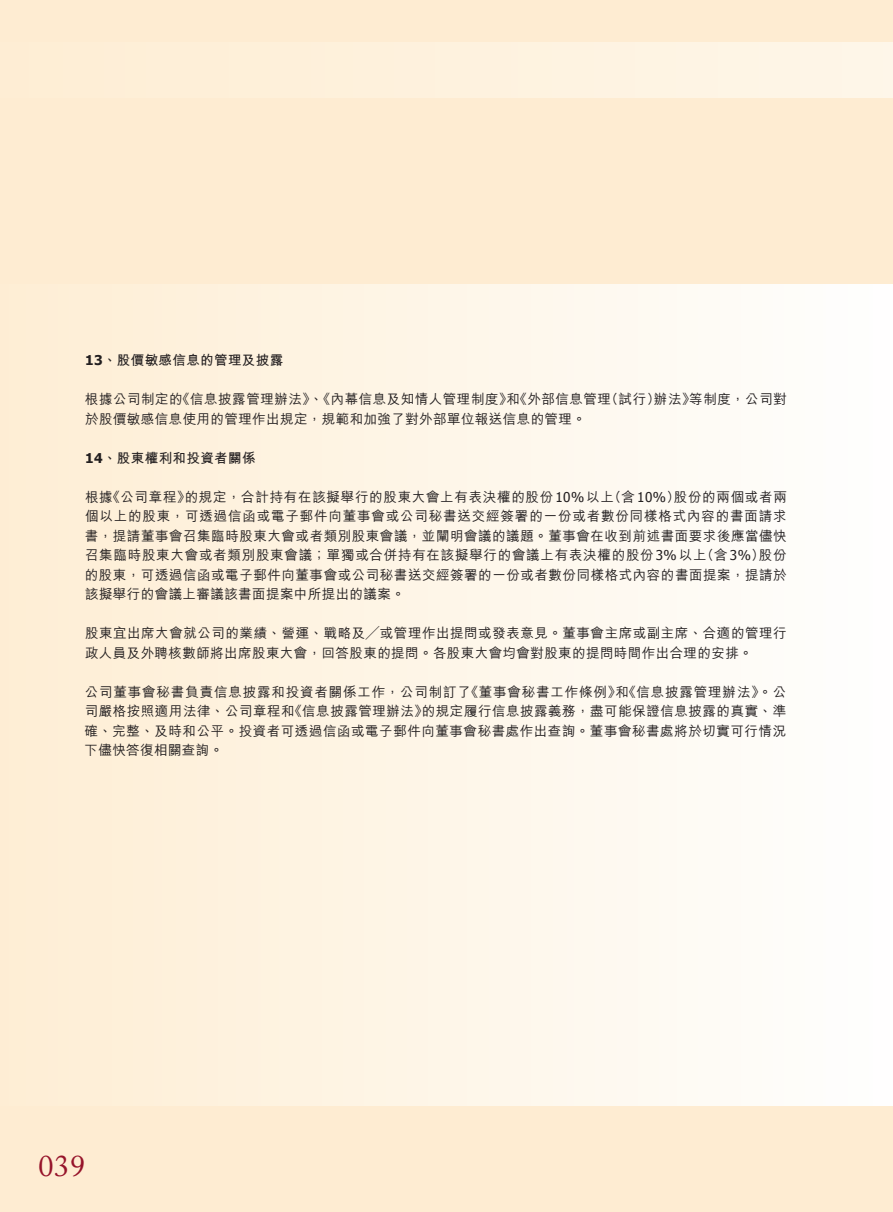
<style>
.page{position:relative;width:893px;height:1212px;background:#feecd2}
.page>*{position:absolute;margin:0;border:0;box-sizing:border-box;transform-origin:0 0}
.t1{font:30px "Adobe Caslon";color:#96132a}
.t2{font:500 13.5px/19.5px "M Hei HK";letter-spacing:.04em;color:#231f20}
.t3{font:700 13.5px "M Hei HK";letter-spacing:.03em;color:#231f20}
.s1{font-family:"Tahoma"}
.s2{font-family:"Tahoma";font-weight:400}
</style>
<div class="page">
<div style="left:0;top:285px;width:893px;height:821px;background:linear-gradient(to right,#feedd3,#fefefe)"></div>
<div style="left:0;top:43px;width:893px;height:55px;background:#fef2de"></div>
<p class="t3" style="left:85px;top:350px;width:200px"><span class="s1">13</span>、股價敏感信息的管理及披露</p>
<p class="t2" style="left:85px;top:388px;width:703px">根據公司制定的《信息披露管理辦法》、《內幕信息及知情人管理制度》和《外部信息管理（試行）辦法》等制度，公司對於股價敏感信息使用的管理作出規定，規範和加強了對外部單位報送信息的管理。</p>
<p class="t3" style="left:85px;top:448px;width:172px"><span class="s1">14</span>、股東權利和投資者關係</p>
<p class="t2" style="left:85px;top:486px;width:703px;text-align:justify">根據《公司章程》的規定，合計持有在該擬舉行的股東大會上有表決權的股份<span class="s2">10%</span>以上（含<span class="s2">10%</span>）股份的兩個或者兩個以上的股東，可透過信函或電子郵件向董事會或公司秘書送交經簽署的一份或者數份同樣格式內容的書面請求書，提請董事會召集臨時股東大會或者類別股東會議，並闡明會議的議題。董事會在收到前述書面要求後應當儘快召集臨時股東大會或者類別股東會議；單獨或合併持有在該擬舉行的會議上有表決權的股份<span class="s2">3%</span>以上（含<span class="s2">3%</span>）股份的股東，可透過信函或電子郵件向董事會或公司秘書送交經簽署的一份或者數份同樣格式內容的書面提案，提請於該擬舉行的會議上審議該書面提案中所提出的議案。</p>
<p class="t2" style="left:85px;top:622px;width:703px">股東宜出席大會就公司的業績、營運、戰略及╱或管理作出提問或發表意見。董事會主席或副主席、合適的管理行政人員及外聘核數師將出席股東大會，回答股東的提問。各股東大會均會對股東的提問時間作出合理的安排。</p>
<p class="t2" style="left:85px;top:681px;width:703px;text-align:justify">公司董事會秘書負責信息披露和投資者關係工作，公司制訂了《董事會秘書工作條例》和《信息披露管理辦法》。公司嚴格按照適用法律、公司章程和《信息披露管理辦法》的規定履行信息披露義務，盡可能保證信息披露的真實、準確、完整、及時和公平。投資者可透過信函或電子郵件向董事會秘書處作出查詢。董事會秘書處將於切實可行情況下儘快答復相關查詢。</p>
<h1 class="t1" style="left:39px;top:1148px;width:48px">039</h1>
</div>
